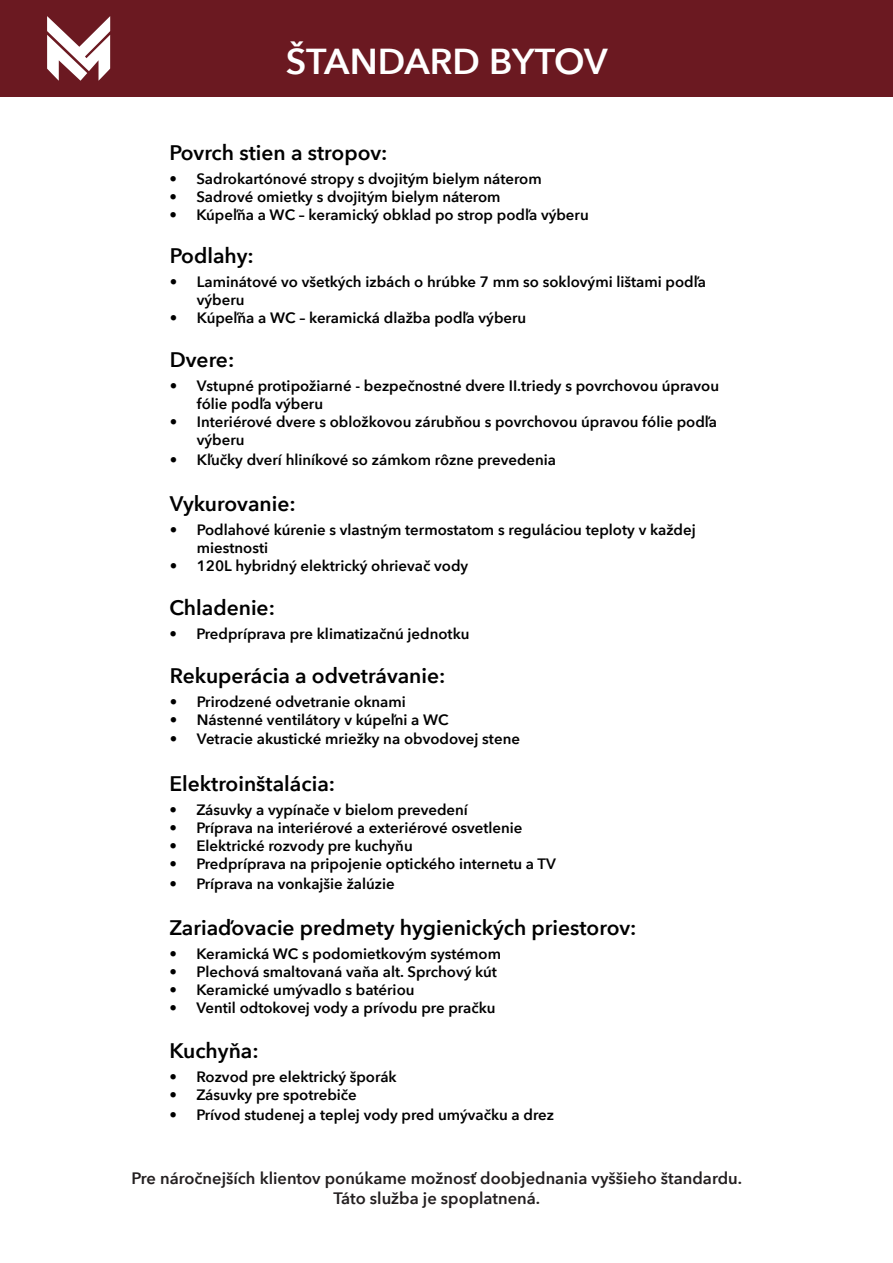
<style>
.page{position:relative;width:893px;height:1263px;background:#fff}
.page>*{position:absolute;margin:0;border:0;box-sizing:border-box;transform-origin:0 0}
.t1{font:600 36px "Avenir Next";color:#fff}
.t2{font:600 21px "Avenir Next";color:#000}
.t3{font:600 16.5px/19.8px "Avenir Next";color:#231f20;text-align:center}
.t4{font:600 15px/18px "Avenir Next";color:#000}
</style>
<div class="page">
<div style="left:0;top:0;width:893px;height:96px;background:#6b1921"></div>
<svg style="left:47px;top:16px;width:63px;height:65px"></svg>
<p class="t1" style="left:286px;top:31px;width:323px">ŠTANDARD BYTOV</p>
<p class="t2" style="left:169px;top:134px;width:220px">Povrch stien a stropov:</p>
<p class="t4" style="left:169px;top:169px;width:374px">• Sadrokartónové stropy s dvojitým bielym náterom</p>
<p class="t4" style="left:169px;top:187px;width:333px">• Sadrové omietky s dvojitým bielym náterom</p>
<p class="t4" style="left:169px;top:205px;width:421px">• Kúpeľňa a WC – keramický obklad po strop podľa výberu</p>
<p class="t2" style="left:170px;top:238px;width:86px">Podlahy:</p>
<p class="t4" style="left:197px;top:273px;width:511px;text-indent:-27px">• Laminátové vo všetkých izbách o hrúbke 7 mm so soklovými lištami podľa výberu</p>
<p class="t4" style="left:170px;top:309px;width:358px">• Kúpeľňa a WC – keramická dlažba podľa výberu</p>
<p class="t2" style="left:170px;top:341px;width:66px">Dvere:</p>
<p class="t4" style="left:197px;top:376px;width:524px;text-indent:-27px">• Vstupné protipožiarné - bezpečnostné dvere II.triedy s povrchovou úpravou fólie podľa výberu</p>
<p class="t4" style="left:197px;top:412px;width:522px;text-indent:-27px">• Interiérové dvere s obložkovou zárubňou s povrchovou úpravou fólie podľa výberu</p>
<p class="t4" style="left:170px;top:450px;width:388px">• Kľučky dverí hliníkové so zámkom rôzne prevedenia</p>
<p class="t2" style="left:170px;top:486px;width:127px">Vykurovanie:</p>
<p class="t4" style="left:197px;top:521px;width:500px;text-indent:-27px">• Podlahové kúrenie s vlastným termostatom s reguláciou teploty v každej miestnosti</p>
<p class="t4" style="left:170px;top:557px;width:300px">• 120L hybridný elektrický ohrievač vody</p>
<p class="t2" style="left:169px;top:589px;width:107px">Chladenie:</p>
<p class="t4" style="left:169px;top:624px;width:302px">• Predpríprava pre klimatizačnú jednotku</p>
<p class="t2" style="left:170px;top:657px;width:277px">Rekuperácia a odvetrávanie:</p>
<p class="t4" style="left:170px;top:692px;width:238px">• Prirodzené odvetranie oknami</p>
<p class="t4" style="left:170px;top:710px;width:280px">• Nástenné ventilátory v kúpeľni a WC</p>
<p class="t4" style="left:170px;top:730px;width:352px">• Vetracie akustické mriežky na obvodovej stene</p>
<p class="t2" style="left:169px;top:765px;width:167px">Elektroinštalácia:</p>
<p class="t4" style="left:169px;top:800px;width:300px">• Zásuvky a vypínače v bielom prevedení</p>
<p class="t4" style="left:169px;top:818px;width:355px">• Príprava na interiérové a exteriérové osvetlenie</p>
<p class="t4" style="left:169px;top:836px;width:245px">• Elektrické rozvody pre kuchyňu</p>
<p class="t4" style="left:169px;top:854px;width:388px">• Predpríprava na pripojenie optického internetu a TV</p>
<p class="t4" style="left:169px;top:874px;width:227px">• Príprava na vonkajšie žalúzie</p>
<p class="t2" style="left:169px;top:910px;width:469px">Zariaďovacie predmety hygienických priestorov:</p>
<p class="t4" style="left:169px;top:945px;width:333px">• Keramická WC s podomietkovým systémom</p>
<p class="t4" style="left:169px;top:963px;width:329px">• Plechová smaltovaná vaňa alt. Sprchový kút</p>
<p class="t4" style="left:169px;top:981px;width:247px">• Keramické umývadlo s batériou</p>
<p class="t4" style="left:169px;top:999px;width:328px">• Ventil odtokovej vody a prívodu pre pračku</p>
<p class="t2" style="left:169px;top:1033px;width:91px">Kuchyňa:</p>
<p class="t4" style="left:169px;top:1068px;width:229px">• Rozvod pre elektrický šporák</p>
<p class="t4" style="left:169px;top:1086px;width:189px">• Zásuvky pre spotrebiče</p>
<p class="t4" style="left:169px;top:1106px;width:386px">• Prívod studenej a teplej vody pred umývačku a drez</p>
<p class="t3" style="left:132px;top:1168px;width:612px">Pre náročnejších klientov ponúkame možnosť doobjednania vyššieho štandardu.<br>Táto služba je spoplatnená.</p>
</div>
